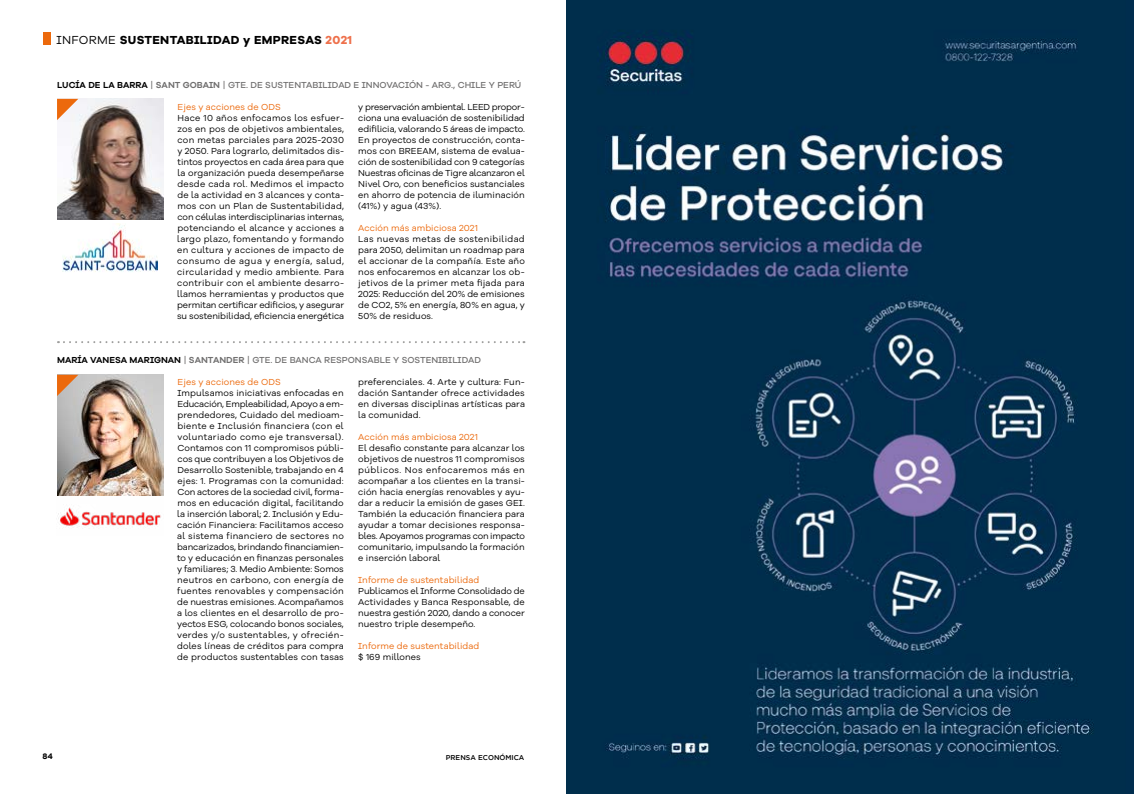
<style>
.page{position:relative;width:1134px;height:794px;background:#fff}
.page>*{position:absolute;margin:0;border:0;box-sizing:border-box;transform-origin:0 0}
.t1{font:700 12px "Galano Grotesque Alt";letter-spacing:.025em;color:#000}
.t2{font:9px/11px "Galano Grotesque Alt";letter-spacing:.01em;color:#000;text-align:justify}
.t3{font:500 9px "Galano Grotesque Alt";color:#706f6f}
.t4{font:9px "Galano Grotesque Alt";letter-spacing:.01em;color:#ec690c}
.t5{font:700 8px "Gotham";color:#000}
.t6{font:500 7px "Gotham";color:#000}
.s1{font-weight:400}
.s2{color:#ee704b}
.s3{font-weight:600;color:#000}
.s4{font-family:"Gotham Narrow"}
.s5{font-weight:600}
</style>
<div class="page">
<img style="left:57px;top:375px;width:106px;height:152px">
<svg style="left:57px;top:375px;width:21px;height:21px"></svg>
<svg style="left:58px;top:341px;width:466px;height:2px"></svg>
<img style="left:567px;top:0;width:567px;height:794px">
<div style="left:43px;top:33px;width:8px;height:12px;background:#ec690c"></div>
<img style="left:62px;top:223px;width:96px;height:49px">
<img style="left:57px;top:99px;width:106px;height:121px">
<svg style="left:57px;top:99px;width:21px;height:21px"></svg>
<h1 class="t1" style="left:56px;top:32px;width:297px"><span class="s1">INFORME</span> SUSTENTABILIDAD y EMPRESAS <span class="s2">2021</span></h1>
<p class="t3" style="left:57px;top:79px;width:466px"><span class="s3">LUCÍA DE LA BARRA</span> <span class="s4">|</span> <span class="s5">SANT GOBAIN</span> <span class="s4">|</span> GTE. DE SUSTENTABILIDAD E INNOVACIÓN - ARG., CHILE Y PERÚ</p>
<p class="t2" style="left:358px;top:101px;width:168px">y preservación ambiental. LEED propor&shy;ciona una evaluación de sostenibilidad edifilicia, valorando 5 áreas de impacto.<br>En proyectos de construcción, conta&shy;mos con BREEAM, sistema de evalua&shy;ción de sostenibilidad con 9 categorías Nuestras oficinas de Tigre alcanzaron el Nivel Oro, con beneficios sustanciales en ahorro de potencia de iluminación (41%) y agua (43%).</p>
<p class="t4" style="left:358px;top:222px;width:121px">Acción más ambiciosa 2021</p>
<p class="t2" style="left:358px;top:233px;width:168px">Las nuevas metas de sostenibilidad para 2050, delimitan un roadmap para el accionar de la compañía. Este año nos enfocaremos en alcanzar los ob&shy;jetivos de la primer meta fijada para 2025: Reducción del 20% de emisiones de CO2, 5% en energía, 80% en agua, y 50% de residuos.</p>
<p class="t4" style="left:178px;top:101px;width:105px">Ejes y acciones de ODS</p>
<p class="t2" style="left:177px;top:112px;width:168px">Hace 10 años enfocamos los esfuer&shy;zos en pos de objetivos ambientales, con metas parciales para 2025-2030 y 2050. Para lograrlo, delimitados dis&shy;tintos proyectos en cada área para que la organización pueda desempeñarse desde cada rol. Medimos el impacto de la actividad en 3 alcances y conta&shy;mos con un Plan de Sustentabilidad, con células interdisciplinarias internas, potenciando el alcance y acciones a largo plazo, fomentando y formando en cultura y acciones de impacto de consumo de agua y energía, salud, circularidad y medio ambiente. Para contribuir con el ambiente desarro&shy;llamos herramientas y productos que permitan certificar edificios, y asegurar su sostenibilidad, eficiencia energética</p>
<p class="t3" style="left:57px;top:354px;width:425px"><span class="s3">MARÍA VANESA MARIGNAN</span> <span class="s4">|</span> <span class="s5">SANTANDER</span> <span class="s4">|</span> GTE. DE BANCA RESPONSABLE Y SOSTENIBILIDAD</p>
<p class="t2" style="left:358px;top:376px;width:168px">preferenciales. 4. Arte y cultura: Fun&shy;dación Santander ofrece actividades en diversas disciplinas artísticas para la comunidad.</p>
<p class="t4" style="left:358px;top:431px;width:121px">Acción más ambiciosa 2021</p>
<p class="t2" style="left:358px;top:442px;width:168px">El desafio constante para alcanzar los objetivos de nuestros 11 compromisos públicos. Nos enfocaremos más en acompañar a los clientes en la transi&shy;ción hacia energías renovables y ayu&shy;dar a reducir la emisión de gases GEI.<br>También la educación financiera para ayudar a tomar decisiones responsa&shy;bles. Apoyamos programas con impacto comunitario, impulsando la formación e inserción laboral</p>
<p class="t4" style="left:358px;top:574px;width:123px">Informe de sustentabilidad</p>
<p class="t2" style="left:358px;top:585px;width:168px">Publicamos el Informe Consolidado de Actividades y Banca Responsable, de nuestra gestión 2020, dando a conocer nuestro triple desempeño.</p>
<p class="t4" style="left:358px;top:640px;width:123px">Informe de sustentabilidad</p>
<p class="t2" style="left:358px;top:651px;width:64px">$ 169 millones</p>
<p class="t4" style="left:178px;top:376px;width:105px">Ejes y acciones de ODS</p>
<p class="t2" style="left:177px;top:387px;width:168px">Impulsamos iniciativas enfocadas en Educación, Empleabilidad, Apoyo a em&shy;prendedores, Cuidado del medioam&shy;biente e Inclusión financiera (con el voluntariado como eje transversal).<br>Contamos con 11 compromisos públi&shy;cos que contribuyen a los Objetivos de Desarrollo Sostenible, trabajando en 4 ejes: 1. Programas con la comunidad:<br>Con actores de la sociedad civil, forma&shy;mos en educación digital, facilitando la inserción laboral; 2. Inclusión y Edu&shy;cación Financiera: Facilitamos acceso al sistema financiero de sectores no bancarizados, brindando financiamien&shy;to y educación en finanzas personales y familiares; 3. Medio Ambiente: Somos neutros en carbono, con energía de fuentes renovables y compensación de nuestras emisiones. Acompañamos a los clientes en el desarrollo de pro&shy;yectos ESG, colocando bonos sociales, verdes y/o sustentables, y ofrecién&shy;doles líneas de créditos para compra de productos sustentables con tasas</p>
<p class="t5" style="left:43px;top:751px;width:12px">84</p>
<p class="t6" style="left:446px;top:753px;width:80px">PRENSA ECONÓMICA</p>
</div>
